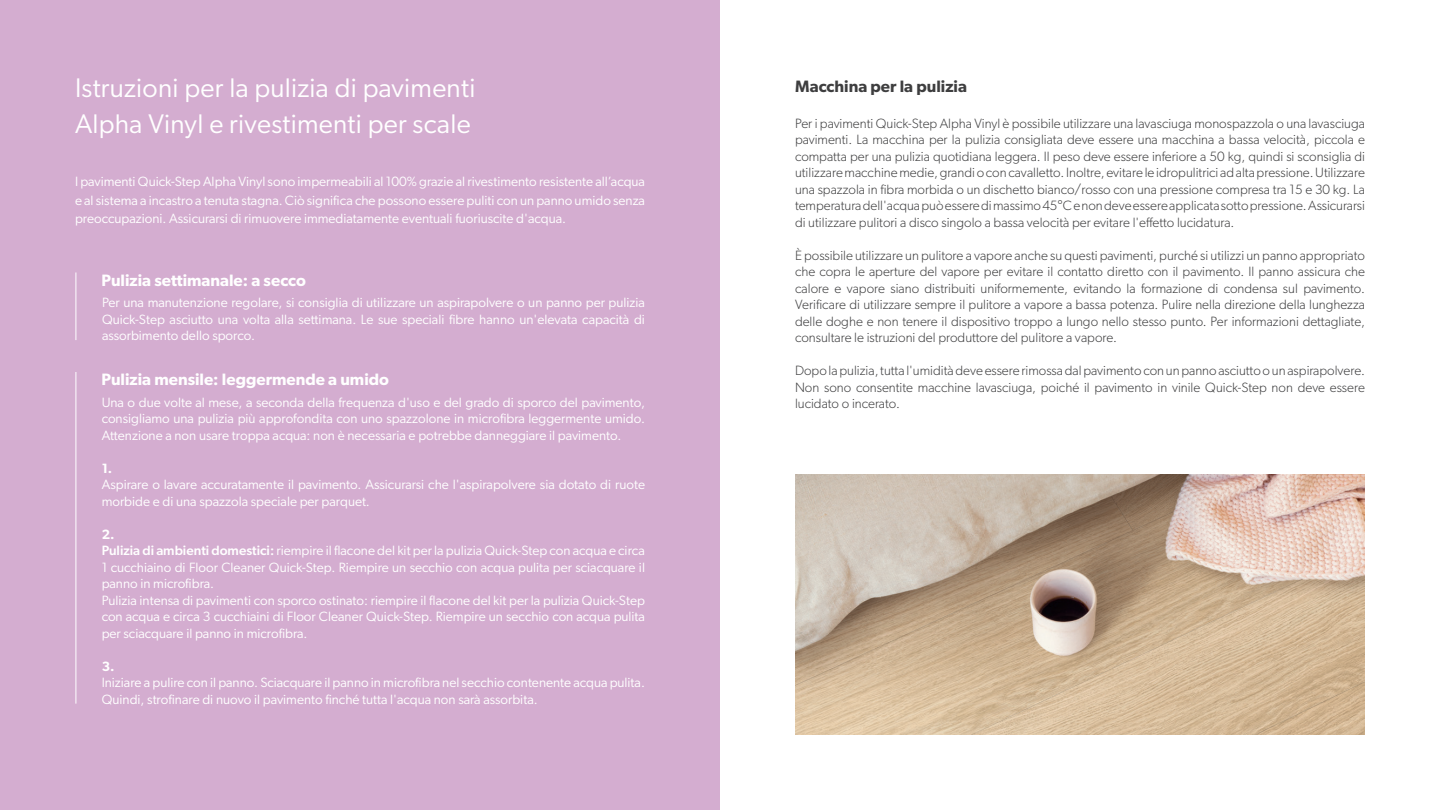
<style>
.page{position:relative;width:1440px;height:810px;background:#fff}
.page>*{position:absolute;margin:0;border:0;box-sizing:border-box;transform-origin:0 0}
.t1{font:27px/36px "Gibson";letter-spacing:.01em;color:#fff}
.t2{font:600 16.5px "Gibson";color:#fff}
.t3{font:600 16.5px "Gibson";color:#3e3e3f}
.t4{font:13.5px/16.5px "Gibson";color:#fff;text-align:justify}
.t5{font:300 13.5px/16.5px "Gibson";color:#3e3e3f;text-align:justify}
.t6{font:600 13.5px "Gibson";color:#fff}
.s1{font-weight:600}
.s2{font-weight:500}
</style>
<div class="page">
<img style="left:795px;top:474px;width:570px;height:261px">
<div style="left:0;top:0;width:720px;height:810px;background:#d4add0"></div>
<hr style="left:76px;top:272px;width:1px;height:68px;background:#fff">
<hr style="left:76px;top:372px;width:1px;height:332px;background:#fff">
<h1 class="t1" style="left:75px;top:69px;width:402px">Istruzioni per la pulizia di pavimenti<br>Alpha Vinyl e rivestimenti per scale</h1>
<p class="t4" style="left:75px;top:172px;width:572px;line-height:18.8px">I pavimenti Quick-Step Alpha Vinyl sono impermeabili al 100% grazie al rivestimento resistente all’acqua e al sistema a incastro a tenuta stagna. Ciò significa che possono essere puliti con un panno umido senza preoccupazioni. Assicurarsi di rimuovere immediatamente eventuali fuoriuscite d'acqua.</p>
<p class="t2" style="left:102px;top:270px;width:206px">Pulizia settimanale: a secco</p>
<p class="t4" style="left:102px;top:294px;width:545px">Per una manutenzione regolare, si consiglia di utilizzare un aspirapolvere o un panno per pulizia Quick-Step asciutto una volta alla settimana. Le sue speciali fibre hanno un'elevata capacità di assorbimento dello sporco.</p>
<p class="t2" style="left:102px;top:370px;width:289px">Pulizia mensile: leggermende a umido</p>
<p class="t4" style="left:102px;top:394px;width:545px">Una o due volte al mese, a seconda della frequenza d'uso e del grado di sporco del pavimento, consigliamo una pulizia più approfondita con uno spazzolone in microfibra leggermente umido.<br>Attenzione a non usare troppa acqua: non è necessaria e potrebbe danneggiare il pavimento.</p>
<p class="t6" style="left:102px;top:460px;width:12px">1.</p>
<p class="t4" style="left:102px;top:476px;width:545px">Aspirare o lavare accuratamente il pavimento. Assicurarsi che l'aspirapolvere sia dotato di ruote morbide e di una spazzola speciale per parquet.</p>
<p class="t4" style="left:102px;top:526px;width:545px;text-align:left"><span class="s1">2.<br></span><span class="s2">Pulizia di ambienti domestici:</span> riempire il flacone del kit per la pulizia Quick-Step con acqua e circa 1 cucchiaino di Floor Cleaner Quick-Step. Riempire un secchio con acqua pulita per sciacquare il panno in microfibra.<br>Pulizia intensa di pavimenti con sporco ostinato: riempire il flacone del kit per la pulizia Quick-Step con acqua e circa 3 cucchiaini di Floor Cleaner Quick-Step. Riempire un secchio con acqua pulita per sciacquare il panno in microfibra.</p>
<p class="t6" style="left:102px;top:658px;width:14px">3.</p>
<p class="t4" style="left:102px;top:674px;width:545px">Iniziare a pulire con il panno. Sciacquare il panno in microfibra nel secchio contenente acqua pulita.<br>Quindi, strofinare di nuovo il pavimento finché tutta l'acqua non sarà assorbita.</p>
<p class="t3" style="left:795px;top:77px;width:173px">Macchina per la pulizia</p>
<p class="t5" style="left:795px;top:114px;width:572px">Per i pavimenti Quick-Step Alpha Vinyl è possibile utilizzare una lavasciuga monospazzola o una lavasciuga pavimenti. La macchina per la pulizia consigliata deve essere una macchina a bassa velocità, piccola e compatta per una pulizia quotidiana leggera. Il peso deve essere inferiore a 50 kg, quindi si sconsiglia di utilizzare macchine medie, grandi o con cavalletto. Inoltre, evitare le idropulitrici ad alta pressione. Utilizzare una spazzola in fibra morbida o un dischetto bianco/rosso con una pressione compresa tra 15 e 30 kg. La temperatura dell'acqua può essere di massimo 45°C e non deve essere applicata sotto pressione. Assicurarsi di utilizzare pulitori a disco singolo a bassa velocità per evitare l'effetto lucidatura.</p>
<p class="t5" style="left:795px;top:246px;width:572px">È possibile utilizzare un pulitore a vapore anche su questi pavimenti, purché si utilizzi un panno appropriato che copra le aperture del vapore per evitare il contatto diretto con il pavimento. Il panno assicura che calore e vapore siano distribuiti uniformemente, evitando la formazione di condensa sul pavimento.<br>Verificare di utilizzare sempre il pulitore a vapore a bassa potenza. Pulire nella direzione della lunghezza delle doghe e non tenere il dispositivo troppo a lungo nello stesso punto. Per informazioni dettagliate, consultare le istruzioni del produttore del pulitore a vapore.</p>
<p class="t5" style="left:795px;top:362px;width:572px">Dopo la pulizia, tutta l'umidità deve essere rimossa dal pavimento con un panno asciutto o un aspirapolvere.<br>Non sono consentite macchine lavasciuga, poiché il pavimento in vinile Quick-Step non deve essere lucidato o incerato.</p>
</div>
